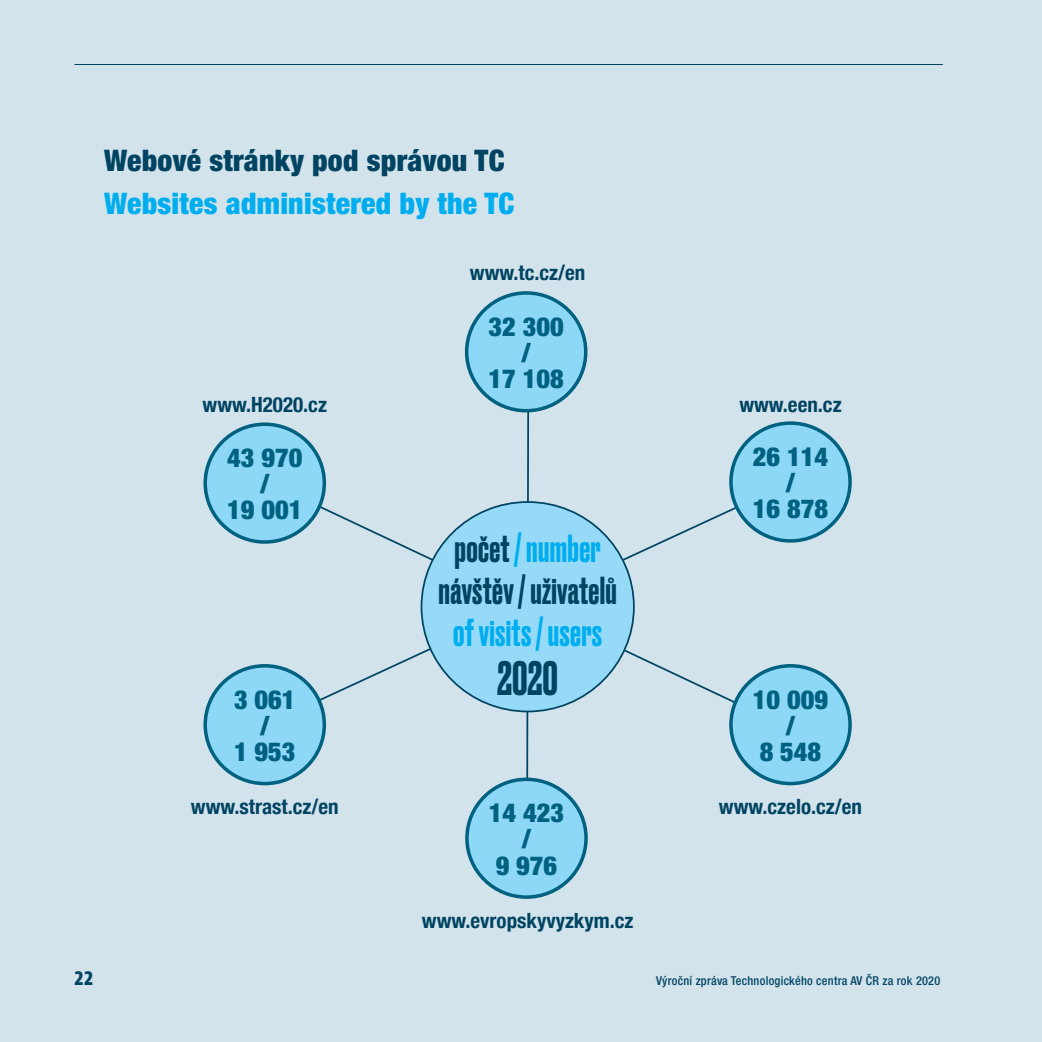
<style>
.page{position:relative;width:1042px;height:1042px;background:#d2e3ec}
.page>*{position:absolute;margin:0;border:0;box-sizing:border-box;transform-origin:0 0}
.t1{font:500 45.5px "Druk";color:#004462}
.t2{font:500 36.75px/42px "Druk";letter-spacing:.01em;color:#004462;text-align:center}
.t3{font:500 36.75px "Druk";letter-spacing:.01em;color:#00aeef}
.t4{font:900 condensed 29.75px "Helvetica Neue CE";letter-spacing:.01em;color:#00aeef}
.t5{font:900 condensed 29.75px "Helvetica Neue CE";letter-spacing:.01em;color:#004462}
.t6{font:900 condensed 26.25px/26.2px "Helvetica Neue CE";color:#006180;text-align:center}
.t7{font:700 condensed 21px "Helvetica Neue";color:#004462}
.t8{font:900 condensed 21px "Myriad Pro";color:#004462}
.t9{font:500 condensed 12.25px "Helvetica Neue CE";letter-spacing:.02em;color:#004462}
.s1{color:#00aeef}
</style>
<div class="page">
<hr style="left:74px;top:64px;width:869px;height:1px;background:#004462">
<svg style="left:525px;top:412px;width:5px;height:365px"></svg>
<svg style="left:272px;top:479px;width:511px;height:252px"></svg>
<div style="left:421px;top:502px;width:213px;height:209px;background:#97daf8;border-radius:50%"></div>
<div style="left:205px;top:424px;width:119px;height:118px;background:#8dd7f7;border-radius:50%"></div>
<div style="left:203px;top:422px;width:123px;height:122px;border:4px solid #006180;border-radius:50%"></div>
<div style="left:467px;top:293px;width:119px;height:118px;background:#8dd7f7;border-radius:50%"></div>
<div style="left:465px;top:291px;width:122px;height:121px;border:4px solid #006180;border-radius:50%"></div>
<div style="left:467px;top:779px;width:119px;height:118px;background:#8dd7f7;border-radius:50%"></div>
<div style="left:465px;top:777px;width:123px;height:122px;border:4px solid #006180;border-radius:50%"></div>
<div style="left:731px;top:666px;width:119px;height:117px;background:#8dd7f7;border-radius:50%"></div>
<div style="left:729px;top:664px;width:123px;height:121px;border:4px solid #006180;border-radius:50%"></div>
<div style="left:731px;top:423px;width:119px;height:118px;background:#8dd7f7;border-radius:50%"></div>
<div style="left:729px;top:421px;width:123px;height:122px;border:4px solid #006180;border-radius:50%"></div>
<div style="left:205px;top:666px;width:119px;height:117px;background:#8dd7f7;border-radius:50%"></div>
<div style="left:203px;top:664px;width:123px;height:121px;border:4px solid #006180;border-radius:50%"></div>
<h3 class="t5" style="left:104px;top:144px;width:402px">Webové stránky pod správou TC</h3>
<h3 class="t4" style="left:104px;top:187px;width:412px">Websites administered by the TC</h3>
<p class="t7" style="left:203px;top:387px;width:126px">www.H2020.cz</p>
<p class="t6" style="left:227px;top:445px;width:77px">43 970 /<br>19 001</p>
<p class="t6" style="left:234px;top:686px;width:63px">3 061 /<br>1 953</p>
<p class="t7" style="left:191px;top:789px;width:149px">www.strast.cz/en</p>
<p class="t7" style="left:470px;top:255px;width:117px">www.tc.cz/en</p>
<p class="t6" style="left:489px;top:313px;width:77px">32 300 /<br>17 108</p>
<h2 class="t2" style="left:439px;top:526px;width:180px">počet <span class="s1">/ number </span>návštěv / uživatelů</h2>
<h2 class="t3" style="left:453px;top:607px;width:150px">of visits / users</h2>
<h1 class="t1" style="left:497px;top:647px;width:62px">2020</h1>
<p class="t6" style="left:489px;top:800px;width:77px">14 423 /<br>9 976</p>
<p class="t7" style="left:422px;top:903px;width:213px">www.evropskyvyzkym.cz</p>
<p class="t7" style="left:739px;top:387px;width:104px">www.een.cz</p>
<p class="t6" style="left:753px;top:443px;width:77px">26 114 /<br>16 878</p>
<p class="t6" style="left:753px;top:686px;width:77px">10 009 /<br>8 548</p>
<p class="t7" style="left:719px;top:789px;width:145px">www.czelo.cz/en</p>
<p class="t8" style="left:74px;top:965px;width:21px">22</p>
<p class="t9" style="left:656px;top:974px;width:286px">Výroční zpráva Technologického centra AV ČR za rok 2020</p>
</div>
